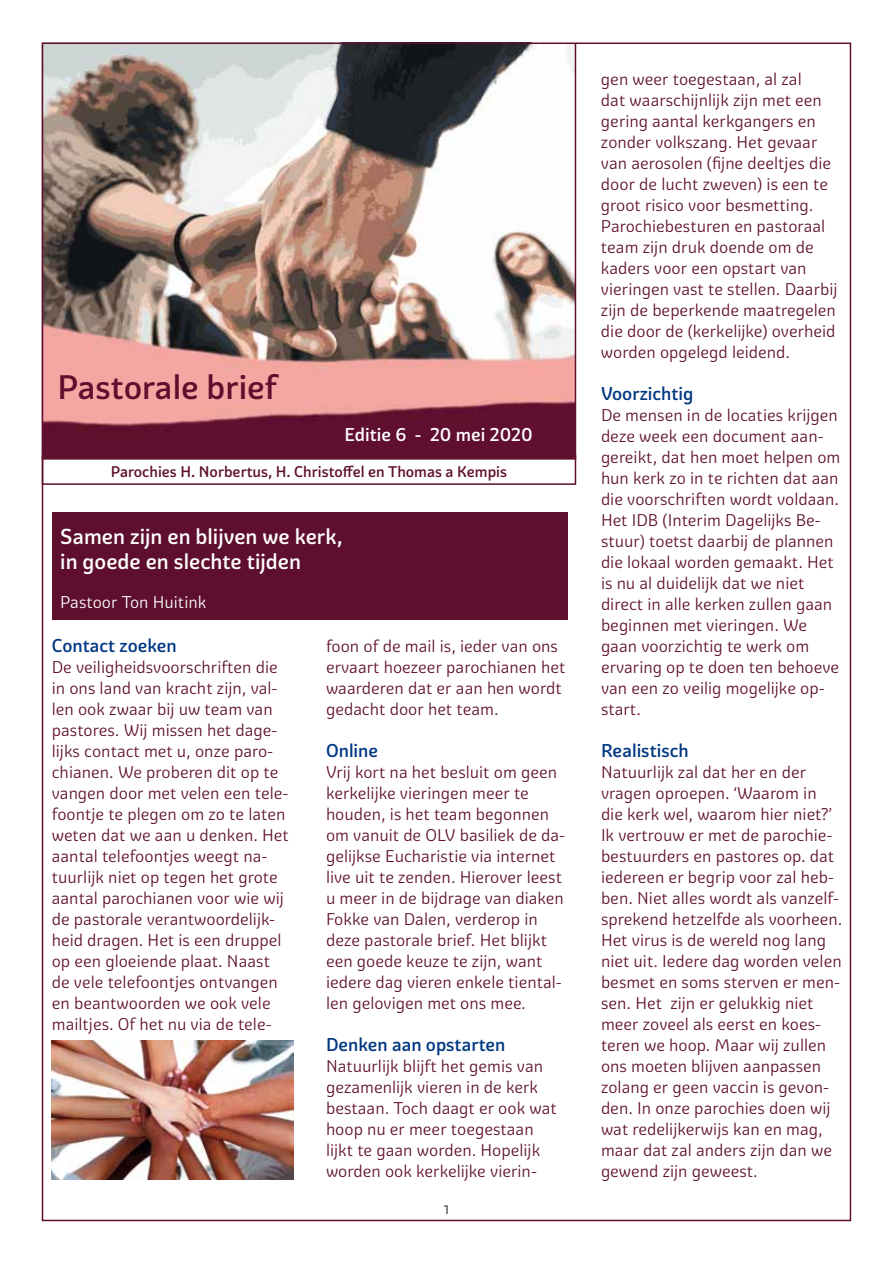
<style>
.page{position:relative;width:893px;height:1263px;background:#fff}
.page>*{position:absolute;margin:0;border:0;box-sizing:border-box;transform-origin:0 0}
.t1{font:500 33px "Graviola";color:#5e0f2e}
.t2{font:500 21px/25.2px "Graviola";color:#fff}
.t3{font:500 18px "Graviola";color:#003882}
.t4{font:500 18px "Graviola";color:#fff}
.t5{font:16.5px/21px "Graviola";color:#5e0f2e}
.t6{font:16.5px "Graviola";color:#fff}
.t7{font:500 15px "Graviola";color:#5e0f2e}
.t8{font:12px "Graviola";color:#000}
</style>
<div class="page">
<img style="left:45px;top:46px;width:528px;height:409px">
<div style="left:42px;top:43px;width:534px;height:417px;border:2px solid #5e0f2e"></div>
<div style="left:42px;top:455px;width:534px;height:30px;border:2px solid #5e0f2e"></div>
<div style="left:52px;top:512px;width:516px;height:107px;background:#5e0f2e"></div>
<img style="left:52px;top:1040px;width:241px;height:139px">
<h1 class="t1" style="left:57px;top:367px;width:221px">Pastorale brief</h1>
<p class="t4" style="left:345px;top:423px;width:190px">Editie 6 - 20 mei 2020</p>
<p class="t7" style="left:111px;top:463px;width:398px">Parochies H. Norbertus, H. Christoffel en Thomas a Kempis</p>
<p class="t2" style="left:60px;top:524px;width:284px">Samen zijn en blijven we kerk, in goede en slechte tijden</p>
<p class="t6" style="left:60px;top:593px;width:148px">Pastoor Ton Huitink</p>
<p class="t3" style="left:52px;top:634px;width:127px">Contact zoeken</p>
<p class="t5" style="left:52px;top:656px;width:239px">De veiligheidsvoorschriften die in ons land van kracht zijn, val&shy;len ook zwaar bij uw team van pastores. Wij missen het dage&shy;lijks contact met u, onze paro&shy;chianen. We proberen dit op te vangen door met velen een tele&shy;foontje te plegen om zo te laten weten dat we aan u denken. Het aantal telefoontjes weegt na&shy;tuurlijk niet op tegen het grote aantal parochianen voor wie wij de pastorale verantwoordelijk&shy;heid dragen. Het is een druppel op een gloeiende plaat. Naast de vele telefoontjes ontvangen en beantwoorden we ook vele mailtjes. Of het nu via de tele-</p>
<p class="t5" style="left:326px;top:635px;width:241px">foon of de mail is, ieder van ons ervaart hoezeer parochianen het waarderen dat er aan hen wordt gedacht door het team.</p>
<p class="t3" style="left:326px;top:739px;width:54px">Online</p>
<p class="t5" style="left:326px;top:761px;width:241px">Vrij kort na het besluit om geen kerkelijke vieringen meer te houden, is het team begonnen om vanuit de OLV basiliek de da&shy;gelijkse Eucharistie via internet live uit te zenden. Hierover leest u meer in de bijdrage van diaken<br>Fokke van Dalen, verderop in deze pastorale brief. Het blijkt een goede keuze te zijn, want iedere dag vieren enkele tiental&shy;len gelovigen met ons mee.</p>
<p class="t3" style="left:326px;top:1033px;width:181px">Denken aan opstarten</p>
<p class="t5" style="left:326px;top:1055px;width:232px">Natuurlijk blijft het gemis van gezamenlijk vieren in de kerk bestaan. Toch daagt er ook wat hoop nu er meer toegestaan lijkt te gaan worden. Hopelijk worden ook kerkelijke vierin-</p>
<p class="t8" style="left:444px;top:1202px;width:7px">1</p>
<p class="t5" style="left:601px;top:68px;width:238px">gen weer toegestaan, al zal<br>dat waarschijnlijk zijn met een gering aantal kerkgangers en zonder volkszang. Het gevaar van aerosolen (fijne deeltjes die door de lucht zweven) is een te groot risico voor besmetting.<br>Parochiebesturen en pastoraal team zijn druk doende om de kaders voor een opstart van vieringen vast te stellen. Daarbij zijn de beperkende maatregelen die door de (kerkelijke) overheid worden opgelegd leidend.</p>
<p class="t3" style="left:601px;top:382px;width:94px">Voorzichtig</p>
<p class="t5" style="left:601px;top:404px;width:241px">De mensen in de locaties krijgen deze week een document aan&shy;gereikt, dat hen moet helpen om hun kerk zo in te richten dat aan die voorschriften wordt voldaan.<br>Het IDB (Interim Dagelijks Be&shy;stuur) toetst daarbij de plannen die lokaal worden gemaakt. Het is nu al duidelijk dat we niet direct in alle kerken zullen gaan beginnen met vieringen. We gaan voorzichtig te werk om ervaring op te doen ten behoeve van een zo veilig mogelijke op&shy;start.</p>
<p class="t3" style="left:601px;top:739px;width:89px">Realistisch</p>
<p class="t5" style="left:601px;top:761px;width:243px">Natuurlijk zal dat her en der vragen oproepen. ‘Waarom in die kerk wel, waarom hier niet?’<br>Ik vertrouw er met de parochie&shy;bestuurders en pastores op. dat iedereen er begrip voor zal heb&shy;ben. Niet alles wordt als vanzelf&shy;sprekend hetzelfde als voorheen.<br>Het virus is de wereld nog lang niet uit. Iedere dag worden velen besmet en soms sterven er men&shy;sen. Het zijn er gelukkig niet meer zoveel als eerst en koes&shy;teren we hoop. Maar wij zullen ons moeten blijven aanpassen zolang er geen vaccin is gevon&shy;den. In onze parochies doen wij wat redelijkerwijs kan en mag, maar dat zal anders zijn dan we gewend zijn geweest.</p>
</div>
